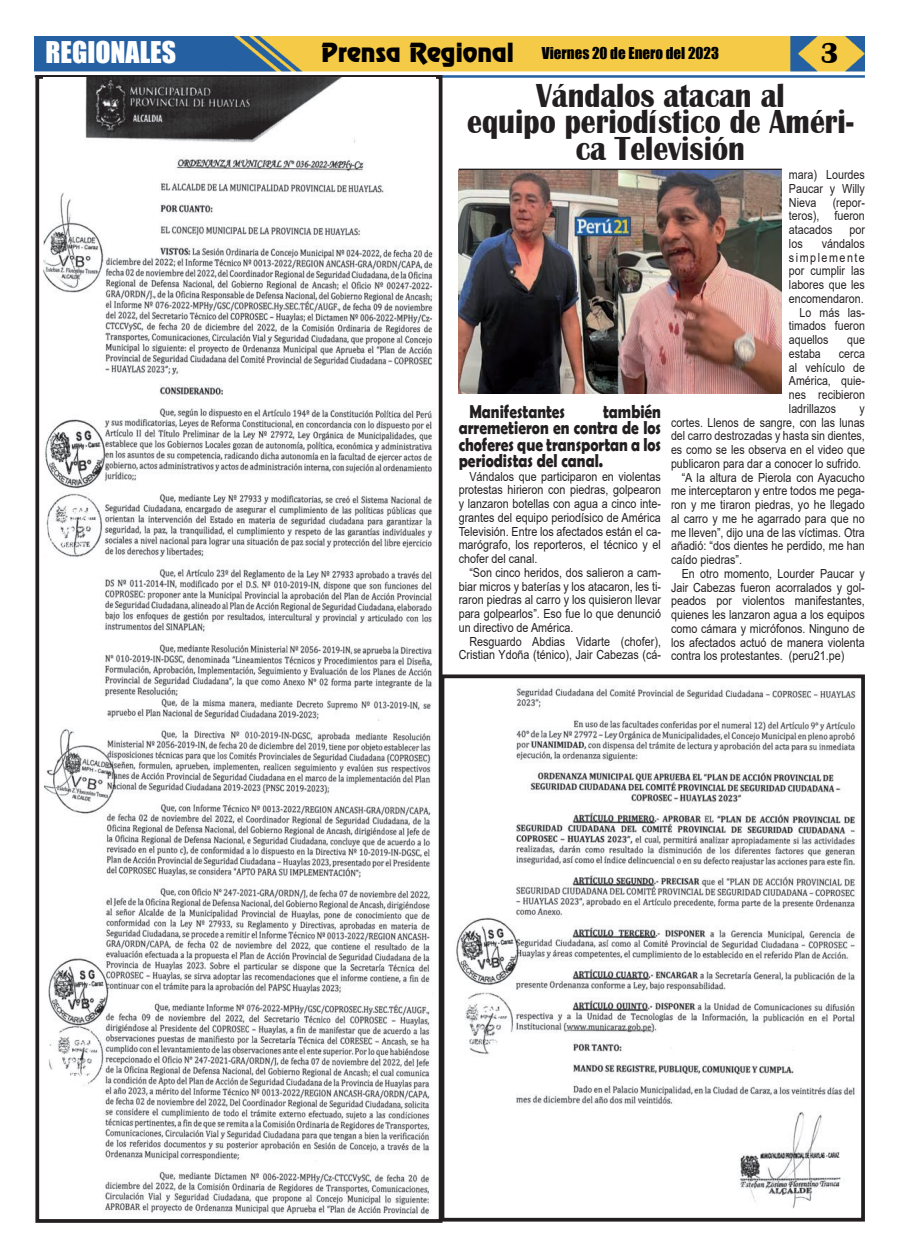
<style>
.page{position:relative;width:900px;height:1258px;background:#fff}
.page>*{position:absolute;margin:0;border:0;box-sizing:border-box;transform-origin:0 0}
.t1{font:700 34.25px/26.2px "Britannic";color:#231f20;text-align:center;scale:.87 1}
.t2{font:700 30px "Britannic";color:#020000}
.t3{font:27.5px "Impact";color:#fff}
.t4{font:700 18.75px/16.2px "Berlin Sans FB Demi";color:#231f20;text-align:justify;scale:.82 1}
.t5{font:15px "Impact";color:#000}
.t6{font:12.5px/13.8px "Arial";color:#231f20;text-align:justify;scale:.86 1}
.t7{font:12.5px/13.8px "Arial";color:#231f20;text-align:justify;scale:.85 1}
.t8{font:12.5px "Arial";letter-spacing:.14em;color:#231f20;scale:.86 1}
.s1{font-family:"Renfrew Normal";font-size:23.75px;color:#020000}
</style>
<div class="page">
<hr style="left:35px;top:75px;width:830px;height:3px;background:#2361a2">
<img style="left:35px;top:36px;width:830px;height:36px">
<div style="left:35px;top:75px;width:408px;height:1148px;border:4px solid #231f20"></div>
<img style="left:44px;top:78px;width:392px;height:1137px">
<img style="left:456px;top:685px;width:400px;height:524px">
<div style="left:441px;top:674px;width:424px;height:547px;border:4px solid #231f20"></div>
<img style="left:459px;top:170px;width:323px;height:224px">
<h3 class="t3" style="left:46px;top:38px;width:132px">REGIONALES</h3>
<p class="t5" style="left:321px;top:45px;width:400px"><span class="s1">Prensa Regional</span> Viernes 20 de Enero del 2023</p>
<h2 class="t2" style="left:820px;top:43px;width:20px">3</h2>
<h1 class="t1" style="left:467px;top:85px;width:445px">Vándalos atacan al<br>equipo periodístico de Améri&shy;ca Televisión</h1>
<h3 class="t4" style="left:459px;top:404px;width:248px;text-indent:144px">también arremetieron en contra de los choferes que transportan a los periodistas del canal.</h3>
<p class="t6" style="left:459px;top:470px;width:237px;text-indent:11px">Vándalos que participaron en violentas protestas hirieron con piedras, golpearon y lanzaron botellas con agua a cinco inte&shy;grantes del equipo periodísico de América Televisión. Entre los afectados están el ca&shy;marógrafo, los reporteros, el técnico y el chofer del canal.</p>
<p class="t6" style="left:459px;top:567px;width:237px;text-indent:11px">“Son cinco heridos, dos salieron a cam&shy;biar micros y baterías y los atacaron, les ti&shy;raron piedras al carro y los quisieron llevar para golpearlos”. Eso fue lo que denunció un directivo de América.</p>
<p class="t6" style="left:459px;top:635px;width:237px;text-align:right">Resguardo Abdias Vidarte (chofer),<br>Cristian Ydoña (ténico), Jair Cabezas (cá-</p>
<h3 class="t4" style="left:469px;top:404px;width:118px">Manifestantes</h3>
<p class="t6" style="left:789px;top:169px;width:90px">mara) Lourdes Paucar y Willy Nieva</p>
<p class="t6" style="left:789px;top:197px;width:90px;text-indent:44px">(repor&shy;teros), fueron atacados</p>
<p class="t6" style="left:849px;top:224px;width:20px">por</p>
<p class="t6" style="left:789px;top:238px;width:17px">los</p>
<p class="t6" style="left:822px;top:238px;width:52px">vándalos</p>
<p class="t8" style="left:789px;top:253px;width:90px">simplemente</p>
<p class="t6" style="left:789px;top:265px;width:90px">por cumplir las</p>
<p class="t6" style="left:789px;top:279px;width:90px">labores que les</p>
<p class="t6" style="left:789px;top:293px;width:88px">encomendaron.</p>
<p class="t7" style="left:800px;top:307px;width:78px">Lo más las-</p>
<p class="t7" style="left:789px;top:320px;width:91px">timados fueron</p>
<p class="t7" style="left:789px;top:334px;width:48px">aquellos</p>
<p class="t7" style="left:847px;top:334px;width:22px">que</p>
<p class="t7" style="left:789px;top:348px;width:39px">estaba</p>
<p class="t7" style="left:789px;top:348px;width:91px;text-indent:50px">cerca al vehículo de América, quie&shy;nes recibieron ladrillazos</p>
<p class="t7" style="left:860px;top:403px;width:8px">y</p>
<p class="t7" style="left:671px;top:417px;width:230px">cortes. Llenos de sangre, con las lunas</p>
<p class="t7" style="left:671px;top:430px;width:230px">del carro destrozadas y hasta sin dientes,</p>
<p class="t7" style="left:671px;top:444px;width:230px">es como se les observa en el video que</p>
<p class="t7" style="left:671px;top:458px;width:225px">publicaron para dar a conocer lo sufrido.</p>
<p class="t6" style="left:682px;top:472px;width:215px">“A la altura de Pierola con Ayacucho</p>
<p class="t6" style="left:671px;top:485px;width:227px">me interceptaron y entre todos me pega-</p>
<p class="t6" style="left:671px;top:499px;width:227px">ron y me tiraron piedras, yo he llegado</p>
<p class="t6" style="left:671px;top:513px;width:227px">al carro y me he agarrado para que no</p>
<p class="t6" style="left:671px;top:527px;width:227px">me lleven”, dijo una de las víctimas. Otra</p>
<p class="t6" style="left:671px;top:540px;width:227px">añadió: “dos dientes he perdido, me han</p>
<p class="t6" style="left:671px;top:554px;width:84px">caído piedras”.</p>
<p class="t6" style="left:682px;top:568px;width:215px">En otro momento, Lourder Paucar y</p>
<p class="t6" style="left:671px;top:582px;width:227px">Jair Cabezas fueron acorralados y gol-</p>
<p class="t6" style="left:671px;top:595px;width:227px">peados por violentos manifestantes,</p>
<p class="t6" style="left:671px;top:609px;width:227px">quienes les lanzaron agua a los equipos</p>
<p class="t6" style="left:671px;top:623px;width:227px">como cámara y micrófonos. Ninguno de</p>
<p class="t6" style="left:671px;top:637px;width:227px">los afectados actuó de manera violenta</p>
<p class="t6" style="left:671px;top:650px;width:203px">contra los protestantes. (peru21.pe)</p>
</div>
